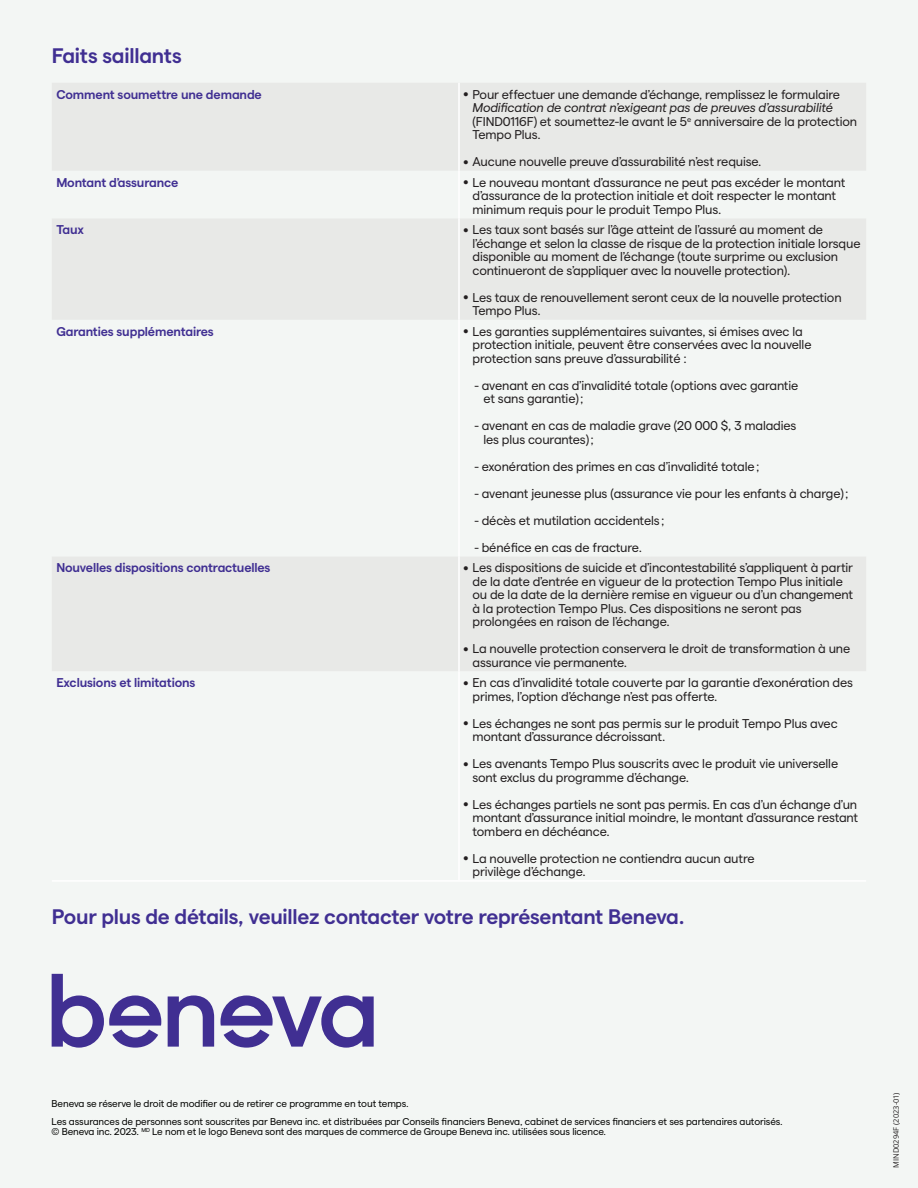
<style>
.page{position:relative;width:918px;height:1188px;background:#f3f6f4}
.page>*{position:absolute;margin:0;border:0;box-sizing:border-box;transform-origin:0 0}
.t1{font:700 21px "Matter Beneva Semi";letter-spacing:-.01em;color:#402f92}
.t2{font:12.75px/13.5px "Matter Beneva Regular";letter-spacing:-.01em;color:#231f20}
.t3{font:700 12.75px "Matter Beneva Semi";letter-spacing:-.01em;color:#402f92}
.t4{font:9.9px/17.2px "Matter Beneva Regular";letter-spacing:-.01em;color:#040503}
.t5{font:7.5px "Open Sans";color:#231f20}
.s1{font-size:10.2px}
.s2{font-style:italic}
</style>
<div class="page">
<div style="left:52px;top:83px;width:814px;height:87px;background:#e8e9e7"></div>
<svg style="left:52px;top:219px;width:814px;height:452px"></svg>
<hr style="left:458px;top:83px;width:2px;height:88px;background:#fff">
<hr style="left:458px;top:171px;width:2px;height:47px;background:#fff">
<hr style="left:458px;top:218px;width:2px;height:102px;background:#fff">
<hr style="left:458px;top:320px;width:2px;height:236px;background:#fff">
<hr style="left:458px;top:556px;width:2px;height:115px;background:#fff">
<hr style="left:458px;top:671px;width:2px;height:209px;background:#fff">
<hr style="left:52px;top:880px;width:407px;height:2px;background:#fff">
<hr style="left:459px;top:880px;width:407px;height:2px;background:#fff">
<svg style="left:220px;top:995px;width:154px;height:53px"></svg>
<svg style="left:168px;top:995px;width:46px;height:52px"></svg>
<svg style="left:52px;top:974px;width:109px;height:74px"></svg>
<h1 class="t1" style="left:52px;top:40px;width:131px">Faits saillants</h1>
<p class="t3" style="left:56px;top:85px;width:207px">Comment soumettre une demande</p>
<p class="t2" style="left:472px;top:87px;width:386px;text-indent:-9px"><span class="s1">•</span> Pour effectuer une demande d’échange, remplissez le formulaire <span class="s2">Modification de contrat n’exigeant pas de preuves d’assurabilité </span>(FIND0116F) et soumettez-le avant le 5<sup>e</sup> anniversaire de la protection Tempo Plus.</p>
<p class="t2" style="left:464px;top:154px;width:300px"><span class="s1">•</span> Aucune nouvelle preuve d’assurabilité n’est requise.</p>
<p class="t3" style="left:56px;top:173px;width:124px">Montant d’assurance</p>
<p class="t2" style="left:472px;top:175px;width:374px;text-indent:-9px"><span class="s1">•</span> Le nouveau montant d’assurance ne peut pas excéder le montant d’assurance de la protection initiale et doit respecter le montant minimum requis pour le produit Tempo Plus.</p>
<p class="t3" style="left:56px;top:220px;width:29px">Taux</p>
<p class="t2" style="left:472px;top:222px;width:390px;text-indent:-9px"><span class="s1">•</span> Les taux sont basés sur l’âge atteint de l’assuré au moment de l’échange et selon la classe de risque de la protection initiale lorsque disponible au moment de l’échange (toute surprime ou exclusion continueront de s’appliquer avec la nouvelle protection).</p>
<p class="t2" style="left:472px;top:290px;width:371px;text-indent:-9px"><span class="s1">•</span> Les taux de renouvellement seront ceux de la nouvelle protection<br>Tempo Plus.</p>
<p class="t3" style="left:56px;top:322px;width:159px">Garanties supplémentaires</p>
<p class="t2" style="left:472px;top:324px;width:341px;text-indent:-9px"><span class="s1">•</span> Les garanties supplémentaires suivantes, si émises avec la protection initiale, peuvent être conservées avec la nouvelle protection sans preuve d’assurabilité :</p>
<p class="t2" style="left:483px;top:378px;width:316px;text-indent:-9px">- avenant en cas d’invalidité totale (options avec garantie et sans garantie);</p>
<p class="t2" style="left:483px;top:418px;width:314px;text-indent:-9px">- avenant en cas de maladie grave (20 000 $, 3 maladies les plus courantes);</p>
<p class="t2" style="left:474px;top:459px;width:286px">- exonération des primes en cas d’invalidité totale;</p>
<p class="t2" style="left:474px;top:486px;width:376px">- avenant jeunesse plus (assurance vie pour les enfants à charge);</p>
<p class="t2" style="left:474px;top:513px;width:192px">- décès et mutilation accidentels;</p>
<p class="t2" style="left:474px;top:540px;width:169px">- bénéfice en cas de fracture.</p>
<p class="t3" style="left:56px;top:559px;width:216px">Nouvelles dispositions contractuelles</p>
<p class="t2" style="left:472px;top:560px;width:382px;text-indent:-9px"><span class="s1">•</span> Les dispositions de suicide et d’incontestabilité s’appliquent à partir de la date d’entrée en vigueur de la protection Tempo Plus initiale ou de la date de la dernière remise en vigueur ou d’un changement à la protection Tempo Plus. Ces dispositions ne seront pas prolongées en raison de l’échange.</p>
<p class="t2" style="left:472px;top:641px;width:379px;text-indent:-9px"><span class="s1">•</span> La nouvelle protection conservera le droit de transformation à une assurance vie permanente.</p>
<p class="t3" style="left:56px;top:674px;width:141px">Exclusions et limitations</p>
<p class="t2" style="left:472px;top:675px;width:382px;text-indent:-9px"><span class="s1">•</span> En cas d’invalidité totale couverte par la garantie d’exonération des primes, l’option d’échange n’est pas offerte.</p>
<p class="t2" style="left:472px;top:716px;width:367px;text-indent:-9px"><span class="s1">•</span> Les échanges ne sont pas permis sur le produit Tempo Plus avec montant d’assurance décroissant.</p>
<p class="t2" style="left:472px;top:756px;width:367px;text-indent:-9px"><span class="s1">•</span> Les avenants Tempo Plus souscrits avec le produit vie universelle sont exclus du programme d’échange.</p>
<p class="t2" style="left:472px;top:797px;width:387px;text-align:justify;text-indent:-9px"><span class="s1">•</span> Les échanges partiels ne sont pas permis. En cas d’un échange d’un montant d’assurance initial moindre, le montant d’assurance restant tombera en déchéance.</p>
<p class="t2" style="left:472px;top:851px;width:284px;text-indent:-9px"><span class="s1">•</span> La nouvelle protection ne contiendra aucun autre privilège d’échange.</p>
<h1 class="t1" style="left:52px;top:902px;width:634px">Pour plus de détails, veuillez contacter votre représentant Beneva.</h1>
<p class="t4" style="left:52px;top:1094px;width:733px">Beneva se réserve le droit de modifier ou de retirer ce programme en tout temps.<br>Les assurances de personnes sont souscrites par Beneva inc. et distribuées par Conseils financiers Beneva, cabinet de services financiers et ses partenaires autorisés.</p>
<p class="t4" style="left:52px;top:1122px;width:556px">© Beneva inc. 2023. <sup>MD</sup> Le nom et le logo Beneva sont des marques de commerce de Groupe Beneva inc. utilisées sous licence.</p>
<p class="t5" style="left:891px;top:1168px;width:77px;rotate:-90deg">MIND0294F (2023-01)</p>
</div>
